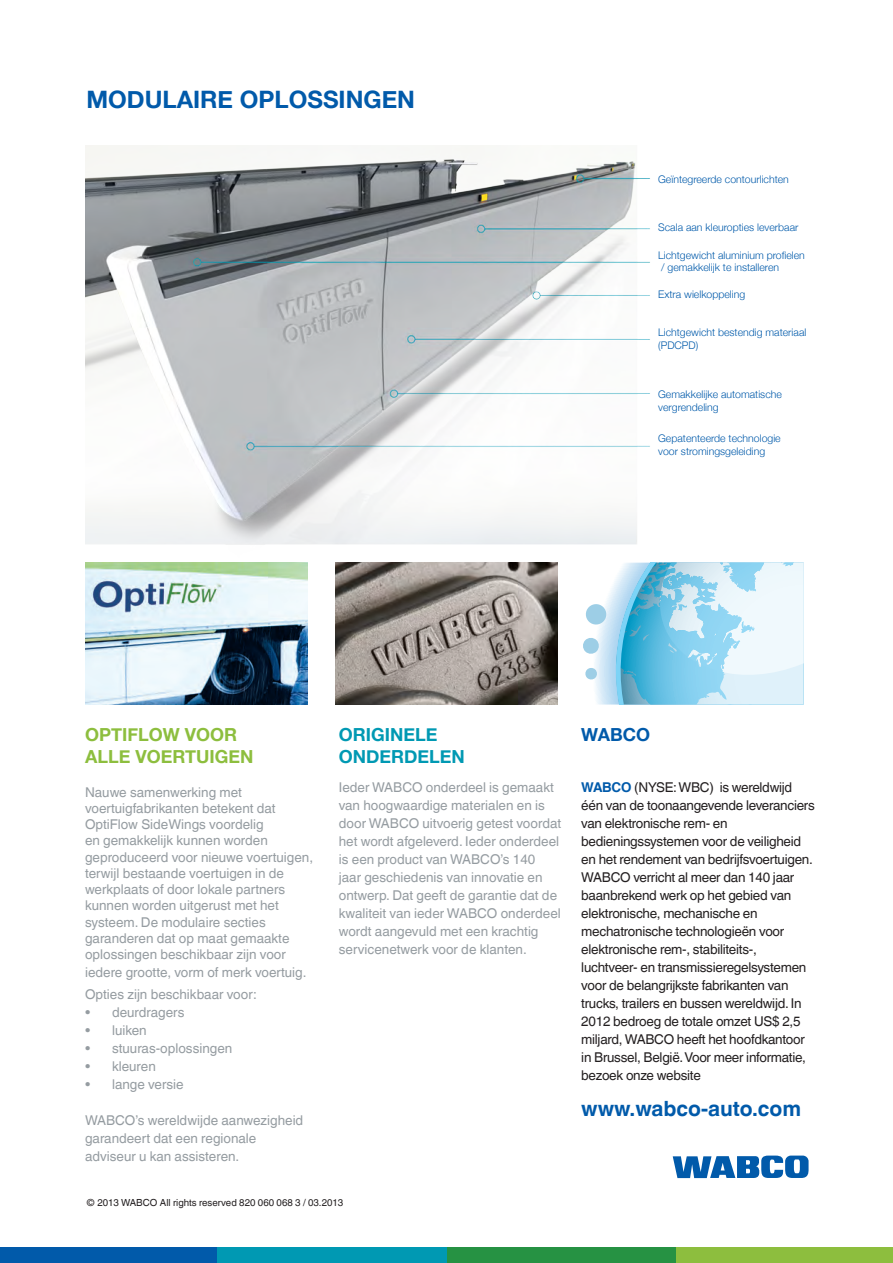
<style>
.page{position:relative;width:893px;height:1263px;background:#fff}
.page>*{position:absolute;margin:0;border:0;box-sizing:border-box;transform-origin:0 0}
.t1{font:700 24px "Helvetica Neue";color:#015aaa}
.t2{font:700 21px "Helvetica Linotype";color:#015aaa}
.t3{font:700 18px/21.6px "Helvetica Neue";color:#8dbe3e}
.t4{font:700 18px/21.6px "Helvetica Neue";color:#0099b3}
.t5{font:700 18px "Helvetica Neue";color:#015aaa}
.t6{font:13.5px/18px "Helvetica Linotype";color:#959ca1}
.t7{font:13.5px/18px "Helvetica Linotype";letter-spacing:-.02em;color:#231f20}
.t8{font:300 10.5px/12.6px "Helvetica Neue";color:#015aaa}
.t9{font:9.75px "Helvetica Linotype";color:#231f20}
.s1{font-weight:700;color:#015aaa}
</style>
<div class="page">
<div style="left:446px;top:1248px;width:230px;height:15px;background:#269243"></div>
<div style="left:676px;top:1248px;width:217px;height:15px;background:#8dbe3e"></div>
<div style="left:0;top:1248px;width:217px;height:15px;background:#015aaa"></div>
<div style="left:217px;top:1248px;width:229px;height:15px;background:#0099b3"></div>
<svg style="left:673px;top:1155px;width:135px;height:23px"></svg>
<img style="left:85px;top:145px;width:567px;height:418px">
<svg style="left:583px;top:563px;width:221px;height:141px"></svg>
<img style="left:85px;top:563px;width:223px;height:141px">
<img style="left:335px;top:563px;width:223px;height:141px">
<h1 class="t1" style="left:87px;top:78px;width:330px">MODULAIRE OPLOSSINGEN</h1>
<p class="t8" style="left:658px;top:173px;width:132px">Geïntegreerde contourlichten</p>
<p class="t8" style="left:658px;top:220px;width:142px">Scala aan kleuropties leverbaar</p>
<p class="t8" style="left:658px;top:248px;width:148px">Lichtgewicht aluminium profielen / gemakkelijk te installeren</p>
<p class="t8" style="left:658px;top:288px;width:89px">Extra wielkoppeling</p>
<p class="t8" style="left:658px;top:326px;width:150px">Lichtgewicht bestendig materiaal (PDCPD)</p>
<p class="t8" style="left:658px;top:387px;width:125px">Gemakkelijke automatische vergrendeling</p>
<p class="t8" style="left:658px;top:432px;width:124px">Gepatenteerde technologie voor stromingsgeleiding</p>
<h3 class="t3" style="left:85px;top:723px;width:170px">OPTIFLOW VOOR<br>ALLE VOERTUIGEN</h3>
<p class="t6" style="left:85px;top:784px;width:230px;line-height:16.2px">Nauwe samenwerking met voertuigfabrikanten betekent dat<br>OptiFlow SideWings voordelig<br>en gemakkelijk kunnen worden geproduceerd voor nieuwe voertuigen, terwijl bestaande voertuigen in de werkplaats of door lokale partners kunnen worden uitgerust met het systeem. De modulaire secties garanderen dat op maat gemaakte oplossingen beschikbaar zijn voor</p>
<p class="t6" style="left:85px;top:961px;width:223px;line-height:22.5px">iedere grootte, vorm of merk voertuig.<br>Opties zijn beschikbaar voor:</p>
<p class="t6" style="left:85px;top:1004px;width:101px">• deurdragers</p>
<p class="t6" style="left:85px;top:1022px;width:63px">• luiken</p>
<p class="t6" style="left:85px;top:1040px;width:149px">• stuuras-oplossingen</p>
<p class="t6" style="left:85px;top:1058px;width:72px">• kleuren</p>
<p class="t6" style="left:85px;top:1076px;width:100px">• lange versie</p>
<p class="t6" style="left:85px;top:1112px;width:220px">WABCO’s wereldwijde aanwezigheid garandeert dat een regionale adviseur u kan assisteren.</p>
<h3 class="t4" style="left:339px;top:723px;width:128px">ORIGINELE<br>ONDERDELEN</h3>
<p class="t6" style="left:339px;top:778px;width:224px">Ieder WABCO onderdeel is gemaakt van hoogwaardige materialen en is door WABCO uitvoerig getest voordat het wordt afgeleverd. Ieder onderdeel is een product van WABCO’s 140<br>jaar geschiedenis van innovatie en ontwerp. Dat geeft de garantie dat de kwaliteit van ieder WABCO onderdeel wordt aangevuld met een krachtig servicenetwerk voor de klanten.</p>
<p class="t9" style="left:87px;top:1197px;width:258px">© 2013 WABCO All rights reserved 820 060 068 3 / 03.2013</p>
<h3 class="t5" style="left:581px;top:718px;width:70px">WABCO</h3>
<p class="t7" style="left:581px;top:778px;width:235px"><span class="s1">WABCO</span> (NYSE: WBC) is wereldwijd één van de toonaangevende leveranciers van elektronische rem- en bedieningssystemen voor de veiligheid en het rendement van bedrijfsvoertuigen.<br>WABCO verricht al meer dan 140 jaar baanbrekend werk op het gebied van elektronische, mechanische en mechatronische technologieën voor elektronische rem-, stabiliteits-, luchtveer- en transmissieregelsystemen voor de belangrijkste fabrikanten van trucks, trailers en bussen wereldwijd. In 2012 bedroeg de totale omzet US$ 2,5 miljard, WABCO heeft het hoofdkantoor in Brussel, België. Voor meer informatie, bezoek onze website</p>
<h2 class="t2" style="left:581px;top:1096px;width:221px">www.wabco-auto.com</h2>
</div>
